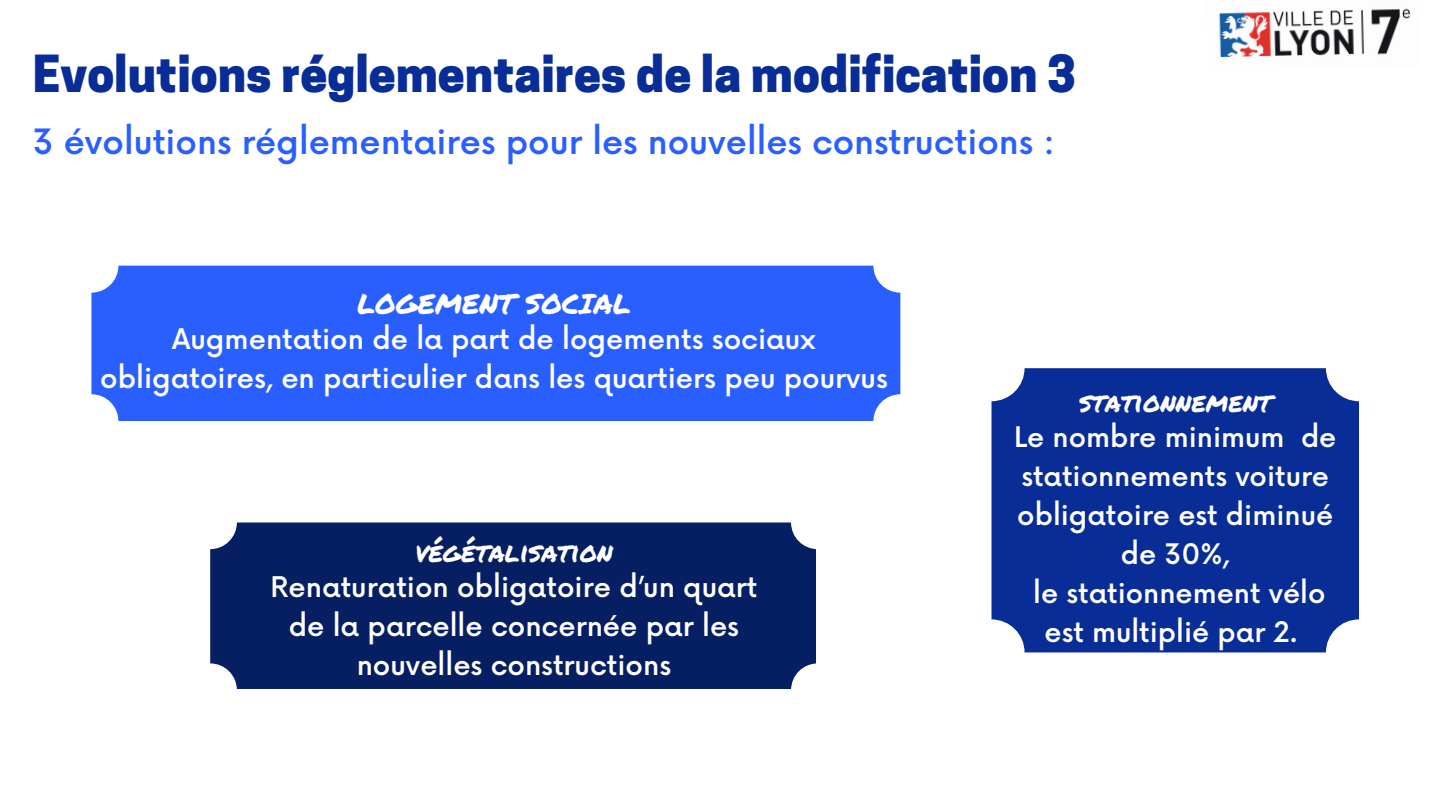
<style>
.page{position:relative;width:1440px;height:810px;background:#fff}
.page>*{position:absolute;margin:0;border:0;box-sizing:border-box;transform-origin:0 0}
.t1{font:800 48px "Cooper Hewitt";color:#092d96}
.t2{font:500 34px "Now";color:#295fff}
.t3{font:800 29.5px "Cooper Hewitt";color:#fff}
.t4{font:500 27.8px/39px "Now";color:#fff;text-align:center}
.t5{font:27.8px "Permanent Marker";color:#fff}
.t6{font:500 27.7px/39px "Now";color:#fff;text-align:center}
.t7{font:27.7px "Permanent Marker";color:#fff}
.t8{font:500 27.6px/39px "Now";color:#fff;text-align:center}
.t9{font:27.6px "Permanent Marker";color:#fff}
</style>
<div class="page">
<img style="left:1219px;top:8px;width:191px;height:49px">
<div style="left:91px;top:266px;width:809px;height:155px;background:#295fff;border-radius:27px"></div>
<div style="left:210px;top:523px;width:606px;height:166px;background:#061e62"></div>
<div style="left:992px;top:368px;width:367px;height:284px;background:#092d96;border-radius:33px"></div>
<h1 class="t1" style="left:33px;top:56px;width:1045px">Evolutions réglementaires de la modification 3</h1>
<p class="t2" style="left:33px;top:123px;width:1024px">3 évolutions réglementaires pour les nouvelles constructions :</p>
<p class="t5" style="left:358px;top:283px;width:274px">LOGEMENT SOCIAL</p>
<p class="t4" style="left:100px;top:321px;width:789px">Augmentation de la part de logements sociaux obligatoires, en particulier dans les quartiers peu pourvus</p>
<p class="t7" style="left:415px;top:531px;width:199px">végétalisation</p>
<p class="t6" style="left:271px;top:569px;width:488px">Renaturation obligatoire d’un quart de la parcelle concernée par les nouvelles constructions</p>
<p class="t9" style="left:1079px;top:381px;width:194px">stationnement</p>
<p class="t8" style="left:1014px;top:419px;width:324px">Le nombre minimum de stationnements voiture obligatoire est diminué de 30%,<br>le stationnement vélo est multiplié par 2.</p>
<p class="t3" style="left:1056px;top:592px;width:112px">30-35%</p>
</div>
